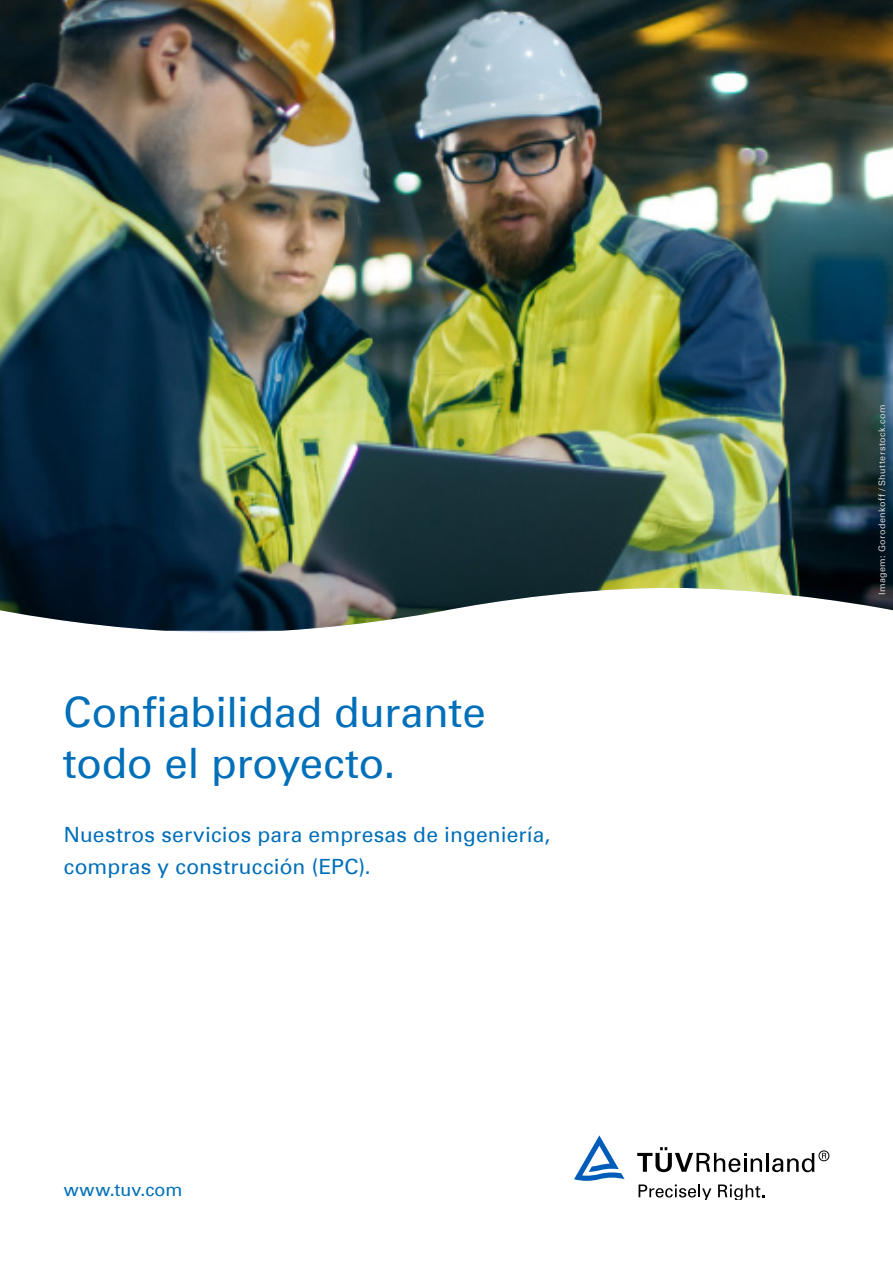
<style>
.page{position:relative;width:893px;height:1263px;background:#fff}
.page>*{position:absolute;margin:0;border:0;box-sizing:border-box;transform-origin:0 0}
.t1{font:42px/51px "Univers Com 55 Roman";letter-spacing:-.01em;color:#006fb9}
.t2{font:21px/32px "Univers Com 55 Roman";letter-spacing:.01em;color:#006fb9}
.t3{font:18px "Univers Com 55 Roman";letter-spacing:.01em;color:#006fb9}
.t4{font:9px "Univers Com 55 Roman";letter-spacing:.05em;color:#dadada}
</style>
<div class="page">
<img style="left:0;top:0;width:893px;height:631px">
<svg style="left:639px;top:1184px;width:72px;height:15px"></svg>
<svg style="left:718px;top:1184px;width:46px;height:15px"></svg>
<svg style="left:637px;top:1147px;width:125px;height:25px"></svg>
<hr style="left:766px;top:1153px;width:3px;height:19px;background:#000">
<svg style="left:772px;top:1153px;width:42px;height:19px"></svg>
<div style="left:819px;top:1150px;width:10px;height:11px;border:1px solid #000;border-radius:50%"></div>
<svg style="left:822px;top:1153px;width:4px;height:5px"></svg>
<svg style="left:574px;top:1135px;width:51px;height:46px"></svg>
<h1 class="t1" style="left:63px;top:687px;width:424px">Confiabilidad durante todo el proyecto.</h1>
<p class="t2" style="left:64px;top:818px;width:488px">Nuestros servicios para empresas de ingeniería, compras y construcción (EPC).</p>
<p class="t3" style="left:64px;top:1178px;width:120px">www.tuv.com</p>
<p class="t4" style="left:876px;top:595px;width:192px;rotate:-90deg">Imagem: Gorodenkoff / Shutterstock.com</p>
</div>
